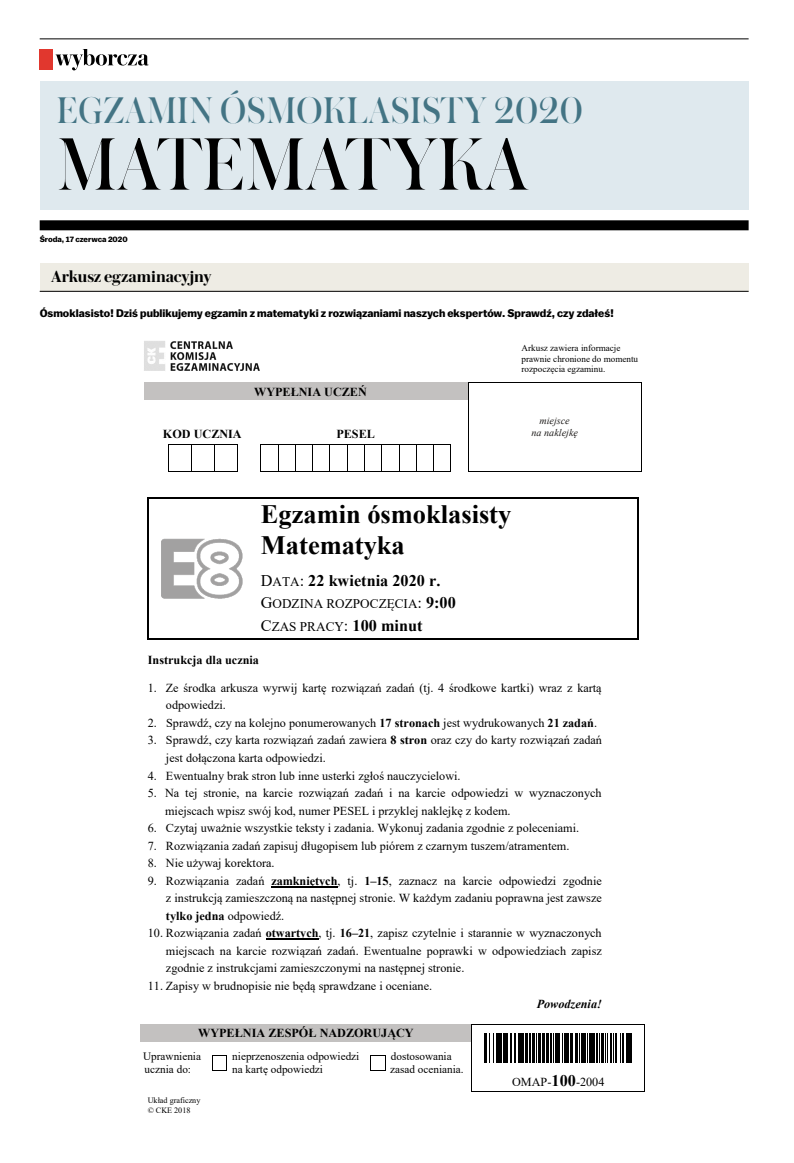
<style>
.page{position:relative;width:794px;height:1163px;background:#fff}
.page>*{position:absolute;margin:0;border:0;box-sizing:border-box;transform-origin:0 0}
.t1{font:78px "Austin Hairline";letter-spacing:.015em;color:#000}
.t2{font:39px "Austin Hairline";letter-spacing:.015em;color:#437484}
.t3{font:700 26.5px/30.4px "Times New Roman";color:#000}
.t4{font:600 17px "Austin News Headline";color:#000}
.t5{font:700 16.2px "Times New Roman";color:#000}
.t6{font:13.2px/22.4px "Times New Roman";color:#000}
.t7{font:12.2px/17.6px "Times New Roman";color:#000}
.t8{font:700 12.2px "Times New Roman";color:#000}
.t9{font:italic 700 12.2px "Times New Roman";color:#000}
.t10{font:11.2px/13.4px "Times New Roman";color:#000}
.t11{font:700 11px "Balto";color:#000}
.t12{font:italic 10.1px "Times New Roman";color:#211f1d}
.t13{font:9.1px/10.5px "Times New Roman";color:#000}
.t14{font:8.2px/9.4px "Times New Roman";letter-spacing:-.005em;color:#000}
.t15{font:700 8px "Balto";letter-spacing:-.005em;color:#000}
.s1{font-weight:400}
.s2{font-weight:400;font-size:13.2px}
.s3{font-size:16.2px}
.s4{font-weight:700;font-size:16.2px}
.s5{font-weight:700}
</style>
<div class="page">
<div style="left:40px;top:220px;width:708px;height:10px;background:#000"></div>
<hr style="left:40px;top:39px;width:708px;height:1px;background:#000">
<svg style="left:55px;top:49px;width:94px;height:21px"></svg>
<div style="left:40px;top:49px;width:13px;height:21px;background:#e1372e"></div>
<div style="left:40px;top:81px;width:708px;height:128px;background:#dfe9ee"></div>
<div style="left:40px;top:263px;width:708px;height:28px;background:#eeece4"></div>
<hr style="left:40px;top:291px;width:708px;height:1px;background:#000">
<div style="left:144px;top:382px;width:324px;height:18px;background:#c3c1c0"></div>
<hr style="left:468px;top:382px;width:173px;height:1px;background:#000">
<svg style="left:168px;top:444px;width:70px;height:27px"></svg>
<svg style="left:261px;top:444px;width:190px;height:27px"></svg>
<svg style="left:468px;top:383px;width:1px;height:87px"></svg>
<hr style="left:468px;top:470px;width:173px;height:1px;background:#000">
<svg style="left:641px;top:382px;width:1px;height:89px"></svg>
<hr style="left:148px;top:497px;width:107px;height:1px;background:#000">
<hr style="left:257px;top:497px;width:380px;height:1px;background:#000">
<hr style="left:147px;top:498px;width:1px;height:61px;background:#000">
<hr style="left:637px;top:498px;width:1px;height:61px;background:#000">
<svg style="left:147px;top:559px;width:1px;height:12px"></svg>
<svg style="left:637px;top:559px;width:1px;height:12px"></svg>
<hr style="left:147px;top:571px;width:1px;height:67px;background:#000">
<hr style="left:148px;top:638px;width:107px;height:2px;background:#000">
<hr style="left:257px;top:638px;width:380px;height:2px;background:#000">
<hr style="left:637px;top:571px;width:1px;height:67px;background:#000">
<hr style="left:271px;top:885px;width:66px;height:2px;background:#000">
<hr style="left:266px;top:938px;width:52px;height:1px;background:#000">
<div style="left:140px;top:1024px;width:331px;height:17px;background:#c3c1c0"></div>
<svg style="left:484px;top:1033px;width:148px;height:29px"></svg>
<svg style="left:484px;top:1033px;width:32px;height:28px"></svg>
<hr style="left:518px;top:1032px;width:3px;height:29px;background:#000">
<hr style="left:522px;top:1032px;width:2px;height:29px;background:#000">
<svg style="left:525px;top:1033px;width:3px;height:28px"></svg>
<hr style="left:529px;top:1032px;width:2px;height:29px;background:#000">
<hr style="left:532px;top:1032px;width:2px;height:29px;background:#000">
<svg style="left:536px;top:1033px;width:18px;height:28px"></svg>
<hr style="left:555px;top:1032px;width:2px;height:29px;background:#000">
<hr style="left:558px;top:1032px;width:2px;height:29px;background:#000">
<svg style="left:562px;top:1033px;width:3px;height:28px"></svg>
<hr style="left:566px;top:1032px;width:2px;height:29px;background:#000">
<hr style="left:570px;top:1032px;width:2px;height:29px;background:#000">
<svg style="left:575px;top:1033px;width:5px;height:28px"></svg>
<hr style="left:581px;top:1032px;width:2px;height:29px;background:#000">
<hr style="left:584px;top:1032px;width:2px;height:29px;background:#000">
<svg style="left:587px;top:1033px;width:1px;height:28px"></svg>
<hr style="left:589px;top:1032px;width:2px;height:29px;background:#000">
<hr style="left:592px;top:1032px;width:3px;height:29px;background:#000">
<svg style="left:596px;top:1033px;width:27px;height:28px"></svg>
<hr style="left:626px;top:1032px;width:2px;height:29px;background:#000">
<svg style="left:629px;top:1033px;width:1px;height:28px"></svg>
<hr style="left:630px;top:1032px;width:2px;height:29px;background:#000">
<hr style="left:472px;top:1024px;width:172px;height:1px;background:#000">
<svg style="left:212px;top:1055px;width:15px;height:16px"></svg>
<svg style="left:371px;top:1055px;width:15px;height:16px"></svg>
<svg style="left:471px;top:1024px;width:1px;height:67px"></svg>
<hr style="left:472px;top:1090px;width:172px;height:1px;background:#000">
<svg style="left:644px;top:1024px;width:1px;height:67px"></svg>
<img style="left:161px;top:538px;width:82px;height:61px">
<img style="left:144px;top:341px;width:116px;height:30px">
<h2 class="t2" style="left:57px;top:83px;width:527px">EGZAMIN ÓSMOKLASISTY 2020</h2>
<h1 class="t1" style="left:57px;top:111px;width:472px">MATEMATYKA</h1>
<p class="t15" style="left:40px;top:234px;width:89px">Środa, 17 czerwca 2020</p>
<h3 class="t4" style="left:51px;top:265px;width:162px">Arkusz egzaminacyjny</h3>
<p class="t11" style="left:40px;top:306px;width:576px">Ósmoklasisto! Dziś publikujemy egzamin z matematyki z rozwiązaniami naszych ekspertów. Sprawdź, czy zdałeś!</p>
<p class="t8" style="left:254px;top:382px;width:114px">WYPEŁNIA UCZEŃ</p>
<p class="t13" style="left:521px;top:343px;width:118px">Arkusz zawiera informacje prawnie chronione do momentu rozpoczęcia egzaminu.</p>
<p class="t12" style="left:539px;top:414px;width:32px">miejsce</p>
<p class="t8" style="left:163px;top:425px;width:80px">KOD UCZNIA</p>
<p class="t8" style="left:336px;top:425px;width:40px">PESEL</p>
<p class="t12" style="left:531px;top:425px;width:48px">na naklejkę</p>
<h3 class="t3" style="left:261px;top:498px;width:252px">Egzamin ósmoklasisty<br>Matematyka</h3>
<h3 class="t5" style="left:261px;top:568px;width:181px"><span class="s1">D</span><span class="s2">ATA</span><span class="s1">:</span> 22 kwietnia 2020 r.</h3>
<p class="t6" style="left:261px;top:592px;width:196px"><span class="s3">G</span>ODZINA ROZPOCZĘCIA<span class="s3">:</span> <span class="s4">9:00<br></span><span class="s3">C</span>ZAS PRACY<span class="s3">:</span> <span class="s4">100 minut</span></p>
<p class="t8" style="left:148px;top:651px;width:113px">Instrukcja dla ucznia</p>
<p class="t7" style="left:166px;top:678px;width:437px;text-indent:-18px">1. Ze środka arkusza wyrwij kartę rozwiązań zadań (tj. 4 środkowe kartki) wraz z kartą odpowiedzi.</p>
<p class="t7" style="left:148px;top:713px;width:451px">2. Sprawdź, czy na kolejno ponumerowanych <span class="s5">17 stronach</span> jest wydrukowanych <span class="s5">21 zadań</span>.</p>
<p class="t7" style="left:166px;top:731px;width:437px;text-indent:-18px">3. Sprawdź, czy karta rozwiązań zadań zawiera <span class="s5">8 stron</span> oraz czy do karty rozwiązań zadań jest dołączona karta odpowiedzi.</p>
<p class="t7" style="left:148px;top:766px;width:314px">4. Ewentualny brak stron lub inne usterki zgłoś nauczycielowi.</p>
<p class="t7" style="left:165px;top:783px;width:438px;text-indent:-17px">5. Na tej stronie, na karcie rozwiązań zadań i na karcie odpowiedzi w wyznaczonych miejscach wpisz swój kod, numer PESEL i przyklej naklejkę z kodem.</p>
<p class="t7" style="left:148px;top:818px;width:433px">6. Czytaj uważnie wszystkie teksty i zadania. Wykonuj zadania zgodnie z poleceniami.</p>
<p class="t7" style="left:148px;top:836px;width:423px">7. Rozwiązania zadań zapisuj długopisem lub piórem z czarnym tuszem/atramentem.</p>
<p class="t7" style="left:148px;top:853px;width:128px">8. Nie używaj korektora.</p>
<p class="t7" style="left:166px;top:871px;width:437px;text-align:justify;text-indent:-18px">9. Rozwiązania zadań <span class="s5">zamkniętych</span>, tj. <span class="s5">1–15</span>, zaznacz na karcie odpowiedzi zgodnie z instrukcją zamieszczoną na następnej stronie. W każdym zadaniu poprawna jest zawsze <span class="s5">tylko jedna</span> odpowiedź.</p>
<p class="t7" style="left:166px;top:923px;width:437px;text-align:justify;text-indent:-18px">10. Rozwiązania zadań <span class="s5">otwartych</span>, tj. <span class="s5">16–21</span>, zapisz czytelnie i starannie w wyznaczonych miejscach na karcie rozwiązań zadań. Ewentualne poprawki w odpowiedziach zapisz zgodnie z instrukcjami zamieszczonymi na następnej stronie.</p>
<p class="t7" style="left:148px;top:976px;width:286px">11. Zapisy w brudnopisie nie będą sprawdzane i oceniane.</p>
<p class="t9" style="left:537px;top:995px;width:67px">Powodzenia!</p>
<p class="t8" style="left:198px;top:1024px;width:217px">WYPEŁNIA ZESPÓŁ NADZORUJĄCY</p>
<p class="t10" style="left:143px;top:1048px;width:59px">Uprawnienia ucznia do:</p>
<p class="t10" style="left:232px;top:1048px;width:128px">nieprzenoszenia odpowiedzi na kartę odpowiedzi</p>
<p class="t10" style="left:390px;top:1048px;width:75px">dostosowania zasad oceniania.</p>
<p class="t7" style="left:512px;top:1072px;width:94px">OMAP-<span class="s4">100</span>-2004</p>
<p class="t14" style="left:148px;top:1095px;width:54px">Układ graficzny © CKE 2018</p>
</div>
